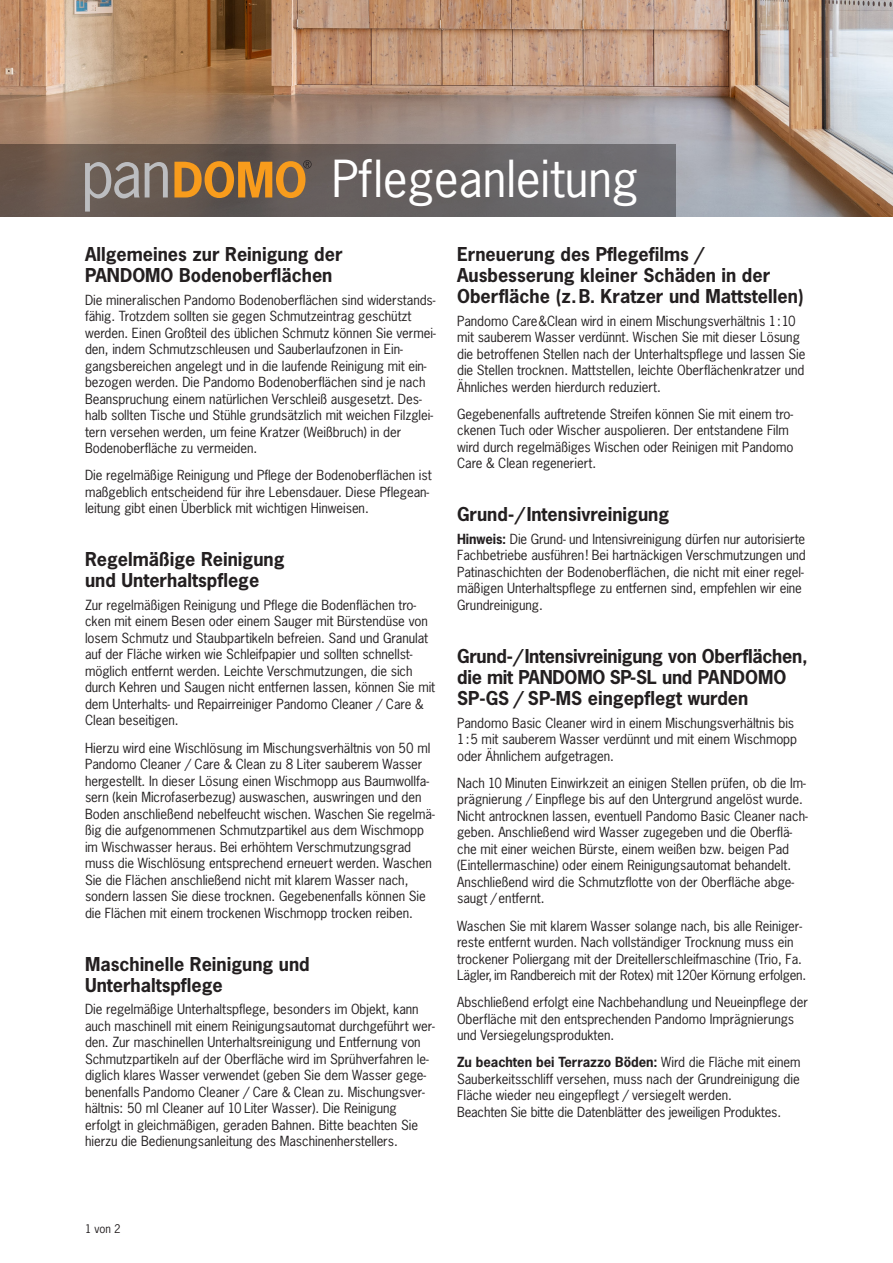
<style>
.page{position:relative;width:893px;height:1263px;background:#fff}
.page>*{position:absolute;margin:0;border:0;box-sizing:border-box;transform-origin:0 0}
.t1{font:48px "News Gothic Std";color:#fff}
.t2{font:700 18px/21px "News Gothic Std";color:#231f20}
.t3{font:13.2px/16.5px "News Gothic Std";letter-spacing:-.005em;color:#231f20}
.t4{font:11.25px "News Gothic Std";color:#231f20}
.s1{font-weight:700}
</style>
<div class="page">
<img style="left:0;top:0;width:893px;height:217px">
<svg style="left:0;top:145px;width:676px;height:72px;background:#68605e"></svg>
<svg style="left:85px;top:162px;width:83px;height:50px;background:#827a75"></svg>
<svg style="left:174px;top:160px;width:138px;height:38px;background:#aa7735"></svg>
<h1 class="t1" style="left:332px;top:148px;width:308px">Pflegeanleitung</h1>
<h2 class="t2" style="left:85px;top:243px;width:259px">Allgemeines zur Reinigung der<br>PANDOMO Bodenoberflächen</h2>
<p class="t3" style="left:85px;top:291px;width:352px">Die mineralischen Pandomo Bodenoberflächen sind widerstands&shy;fähig. Trotzdem sollten sie gegen Schmutzeintrag geschützt werden. Einen Großteil des üblichen Schmutz können Sie vermei&shy;den, indem Schmutzschleusen und Sauberlaufzonen in Ein&shy;gangsbereichen angelegt und in die laufende Reinigung mit ein&shy;bezogen werden. Die Pandomo Bodenoberflächen sind je nach Beanspruchung einem natürlichen Verschleiß ausgesetzt. Des&shy;halb sollten Tische und Stühle grundsätzlich mit weichen Filzglei&shy;tern versehen werden, um feine Kratzer (Weißbruch) in der Bodenoberfläche zu vermeiden.</p>
<p class="t3" style="left:85px;top:467px;width:348px">Die regelmäßige Reinigung und Pflege der Bodenoberflächen ist maßgeblich entscheidend für ihre Lebensdauer. Diese Pflegean&shy;leitung gibt einen Überblick mit wichtigen Hinweisen.</p>
<h2 class="t2" style="left:85px;top:548px;width:201px">Regelmäßige Reinigung und Unterhaltspflege</h2>
<p class="t3" style="left:85px;top:597px;width:352px">Zur regelmäßigen Reinigung und Pflege die Bodenflächen tro&shy;cken mit einem Besen oder einem Sauger mit Bürstendüse von losem Schmutz und Staubpartikeln befreien. Sand und Granulat auf der Fläche wirken wie Schleifpapier und sollten schnellst&shy;möglich entfernt werden. Leichte Verschmutzungen, die sich durch Kehren und Saugen nicht entfernen lassen, können Sie mit dem Unterhalts- und Repairreiniger Pandomo Cleaner / Care &amp; Clean beseitigen.</p>
<p class="t3" style="left:85px;top:739px;width:351px">Hierzu wird eine Wischlösung im Mischungsverhältnis von 50 ml Pandomo Cleaner / Care &amp; Clean zu 8 Liter sauberem Wasser hergestellt. In dieser Lösung einen Wischmopp aus Baumwollfa&shy;sern (kein Microfaserbezug) auswaschen, auswringen und den Boden anschließend nebelfeucht wischen. Waschen Sie regelmä&shy;ßig die aufgenommenen Schmutzpartikel aus dem Wischmopp im Wischwasser heraus. Bei erhöhtem Verschmutzungsgrad muss die Wischlösung entsprechend erneuert werden. Waschen Sie die Flächen anschließend nicht mit klarem Wasser nach, sondern lassen Sie diese trocknen. Gegebenenfalls können Sie die Flächen mit einem trockenen Wischmopp trocken reiben.</p>
<h2 class="t2" style="left:85px;top:953px;width:226px">Maschinelle Reinigung und<br>Unterhaltspflege</h2>
<p class="t3" style="left:85px;top:1001px;width:351px">Die regelmäßige Unterhaltspflege, besonders im Objekt, kann auch maschinell mit einem Reinigungsautomat durchgeführt wer&shy;den. Zur maschinellen Unterhaltsreinigung und Entfernung von Schmutzpartikeln auf der Oberfläche wird im Sprühverfahren le&shy;diglich klares Wasser verwendet (geben Sie dem Wasser gege&shy;benenfalls Pandomo Cleaner / Care &amp; Clean zu. Mischungsver&shy;hältnis: 50 ml Cleaner auf 10 Liter Wasser). Die Reinigung erfolgt in gleichmäßigen, geraden Bahnen. Bitte beachten Sie hierzu die Bedienungsanleitung des Maschinenherstellers.</p>
<h2 class="t2" style="left:457px;top:243px;width:348px">Erneuerung des Pflegefilms /<br>Ausbesserung kleiner Schäden in der<br>Oberfläche (z.B. Kratzer und Mattstellen)</h2>
<p class="t3" style="left:457px;top:312px;width:350px">Pandomo Care&amp;Clean wird in einem Mischungsverhältnis 1:10 mit sauberem Wasser verdünnt. Wischen Sie mit dieser Lösung die betroffenen Stellen nach der Unterhaltspflege und lassen Sie die Stellen trocknen. Mattstellen, leichte Oberflächenkratzer und Ähnliches werden hierdurch reduziert.</p>
<p class="t3" style="left:457px;top:405px;width:338px">Gegebenenfalls auftretende Streifen können Sie mit einem tro&shy;ckenen Tuch oder Wischer auspolieren. Der entstandene Film wird durch regelmäßiges Wischen oder Reinigen mit Pandomo Care &amp; Clean regeneriert.</p>
<h2 class="t2" style="left:457px;top:503px;width:214px">Grund-/Intensivreinigung</h2>
<p class="t3" style="left:457px;top:531px;width:350px"><span class="s1">Hinweis:</span> Die Grund- und Intensivreinigung dürfen nur autorisierte Fachbetriebe ausführen! Bei hartnäckigen Verschmutzungen und Patinaschichten der Bodenoberflächen, die nicht mit einer regel&shy;mäßigen Unterhaltspflege zu entfernen sind, empfehlen wir eine Grundreinigung.</p>
<h2 class="t2" style="left:457px;top:645px;width:352px">Grund-/Intensivreinigung von Oberflächen, die mit PANDOMO SP-SL und PANDOMO<br>SP-GS / SP-MS eingepflegt wurden</h2>
<p class="t3" style="left:457px;top:714px;width:341px">Pandomo Basic Cleaner wird in einem Mischungsverhältnis bis<br>1:5 mit sauberem Wasser verdünnt und mit einem Wischmopp oder Ähnlichem aufgetragen.</p>
<p class="t3" style="left:457px;top:774px;width:352px">Nach 10 Minuten Einwirkzeit an einigen Stellen prüfen, ob die Im&shy;prägnierung / Einpflege bis auf den Untergrund angelöst wurde.<br>Nicht antrocknen lassen, eventuell Pandomo Basic Cleaner nach&shy;geben. Anschließend wird Wasser zugegeben und die Oberflä&shy;che mit einer weichen Bürste, einem weißen bzw. beigen Pad (Eintellermaschine) oder einem Reinigungsautomat behandelt.<br>Anschließend wird die Schmutzflotte von der Oberfläche abge&shy;saugt / entfernt.</p>
<p class="t3" style="left:457px;top:917px;width:351px">Waschen Sie mit klarem Wasser solange nach, bis alle Reiniger&shy;reste entfernt wurden. Nach vollständiger Trocknung muss ein trockener Poliergang mit der Dreitellerschleifmaschine (Trio, Fa.<br>Lägler, im Randbereich mit der Rotex) mit 120er Körnung erfolgen.</p>
<p class="t3" style="left:457px;top:994px;width:352px">Abschließend erfolgt eine Nachbehandlung und Neueinpflege der<br>Oberfläche mit den entsprechenden Pandomo Imprägnierungs und Versiegelungsprodukten.</p>
<p class="t3" style="left:457px;top:1054px;width:345px"><span class="s1">Zu beachten bei Terrazzo Böden:</span> Wird die Fläche mit einem Sauberkeitsschliff versehen, muss nach der Grundreinigung die Fläche wieder neu eingepflegt / versiegelt werden.<br>Beachten Sie bitte die Datenblätter des jeweiligen Produktes.</p>
<p class="t4" style="left:85px;top:1222px;width:37px">1 von 2</p>
</div>
